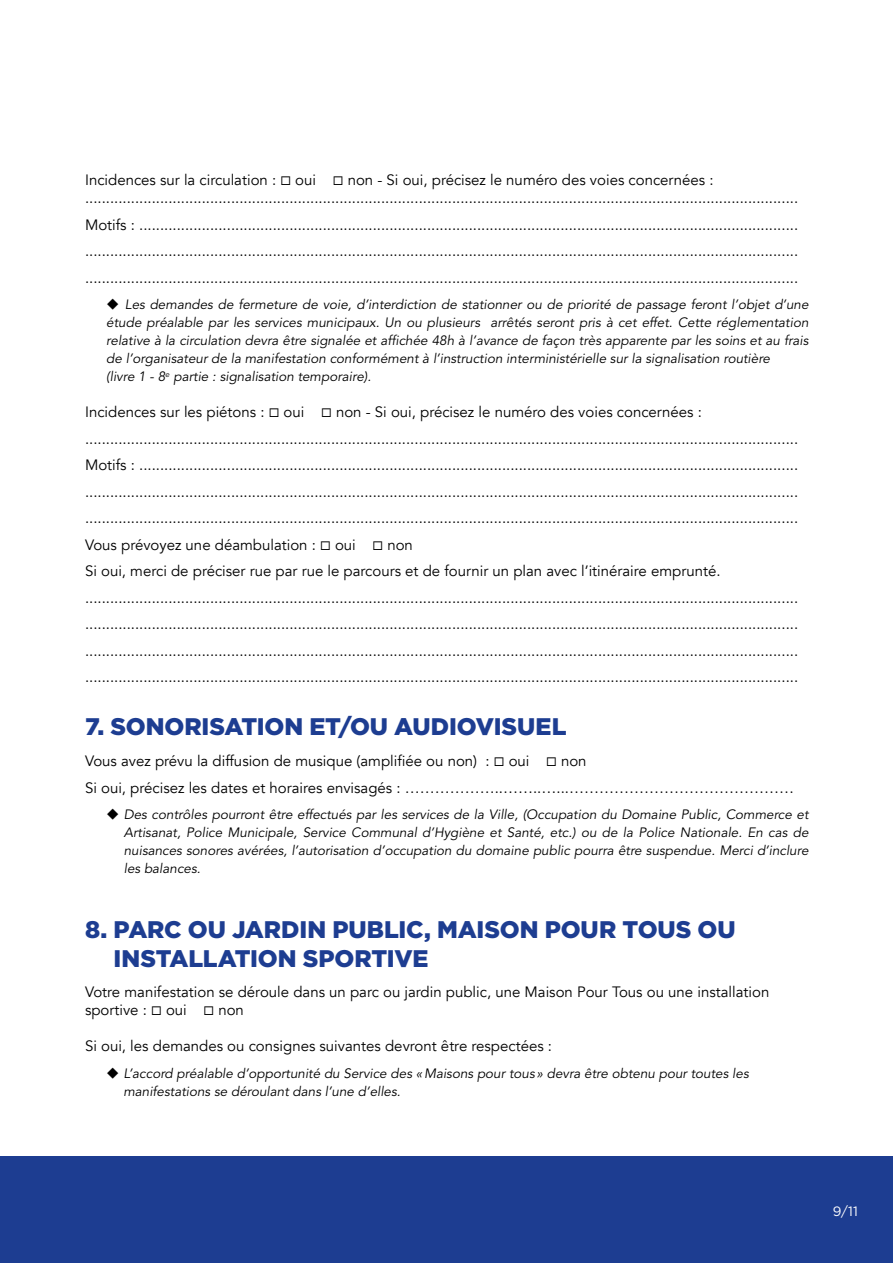
<style>
.page{position:relative;width:893px;height:1263px;background:#fff}
.page>*{position:absolute;margin:0;border:0;box-sizing:border-box;transform-origin:0 0}
.t1{font:900 24px/28.8px "Gotham";letter-spacing:-.005em;color:#1d3d91}
.t2{font:15px/26.5px "Avenir";color:#000}
.t3{font:italic 13.5px/18px "Avenir";color:#000}
.t4{font:13.5px "Gotham";color:#fff}
</style>
<div class="page">
<div style="left:0;top:1155px;width:893px;height:108px;background:#1d3d91"></div>
<p class="t2" style="left:85px;top:171px;width:715px;line-height:18px">Incidences sur la circulation : ◻ oui ◻ non - Si oui, précisez le numéro des voies concernées : ...........................................................................................................................................................................</p>
<p class="t2" style="left:85px;top:211px;width:715px;text-align:justify">Motifs : .............................................................................................................................................................. ........................................................................................................................................................................... ...........................................................................................................................................................................</p>
<p class="t3" style="left:106px;top:296px;width:704px">◆ Les demandes de fermeture de voie, d’interdiction de stationner ou de priorité de passage feront l’objet d’une étude préalable par les services municipaux. Un ou plusieurs arrêtés seront pris à cet effet. Cette réglementation relative à la circulation devra être signalée et affichée 48h à l’avance de façon très apparente par les soins et au frais de l’organisateur de la manifestation conformément à l’instruction interministérielle sur la signalisation routière<br>(livre 1 - 8<sup>e</sup> partie : signalisation temporaire).</p>
<p class="t2" style="left:85px;top:399px;width:715px">Incidences sur les piétons : ◻ oui ◻ non - Si oui, précisez le numéro des voies concernées : ...........................................................................................................................................................................<br>Motifs : .............................................................................................................................................................. ........................................................................................................................................................................... ...........................................................................................................................................................................<br>Vous prévoyez une déambulation : ◻ oui ◻ non<br>Si oui, merci de préciser rue par rue le parcours et de fournir un plan avec l’itinéraire emprunté. ........................................................................................................................................................................... ........................................................................................................................................................................... ........................................................................................................................................................................... ...........................................................................................................................................................................</p>
<h1 class="t1" style="left:85px;top:712px;width:483px">7. SONORISATION ET/OU AUDIOVISUEL</h1>
<p class="t2" style="left:85px;top:748px;width:710px">Vous avez prévu la diffusion de musique (amplifiée ou non) : ◻ oui ◻ non<br>Si oui, précisez les dates et horaires envisagés : ………………..……..…...………………………………………</p>
<p class="t3" style="left:124px;top:806px;width:686px;text-align:justify;text-indent:-17px">◆ Des contrôles pourront être effectués par les services de la Ville, (Occupation du Domaine Public, Commerce et Artisanat, Police Municipale, Service Communal d’Hygiène et Santé, etc.) ou de la Police Nationale. En cas de nuisances sonores avérées, l’autorisation d’occupation du domaine public pourra être suspendue. Merci d’inclure les balances.</p>
<h1 class="t1" style="left:114px;top:915px;width:623px;text-indent:-29px">8. PARC OU JARDIN PUBLIC, MAISON POUR TOUS OU<br>INSTALLATION SPORTIVE</h1>
<p class="t2" style="left:85px;top:983px;width:686px;line-height:18px">Votre manifestation se déroule dans un parc ou jardin public, une Maison Pour Tous ou une installation sportive : ◻ oui ◻ non</p>
<p class="t2" style="left:85px;top:1033px;width:469px">Si oui, les demandes ou consignes suivantes devront être respectées :</p>
<p class="t3" style="left:123px;top:1064px;width:627px;text-indent:-17px">◆ L’accord préalable d’opportunité du Service des «Maisons pour tous » devra être obtenu pour toutes les manifestations se déroulant dans l’une d’elles.</p>
<p class="t4" style="left:833px;top:1203px;width:27px">9/11</p>
</div>
